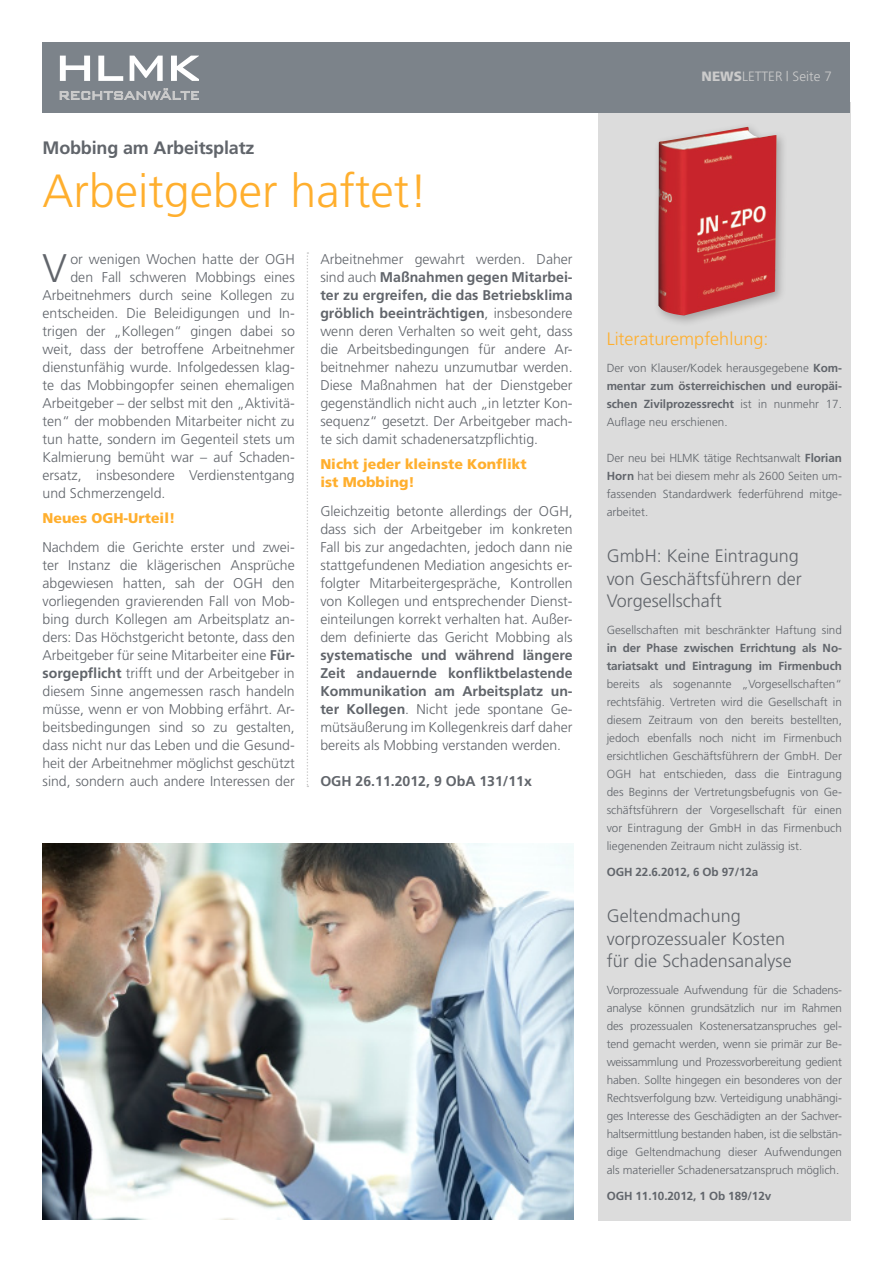
<style>
.page{position:relative;width:893px;height:1263px;background:#fff}
.page>*{position:absolute;margin:0;border:0;box-sizing:border-box;transform-origin:0 0}
.t1{font:300 46.5px "Frutiger";color:#ffaf2e}
.t2{font:300 39.9px "Frutiger";color:#61656b}
.t3{font:300 18px/22.5px "Frutiger";letter-spacing:.005em;color:#61656b}
.t4{font:700 18px "Frutiger";letter-spacing:-.01em;color:#61656b}
.t5{font:300 18px "Frutiger";color:#ffaf2e}
.t6{font:300 14.1px/18px "Frutiger";color:#61656b;text-align:justify}
.t7{font:700 14.1px/18px "Frutiger";color:#61656b;text-align:justify}
.t8{font:900 14.1px/18px "Frutiger";color:#ffaf2e}
.t9{font:300 13.5px "Frutiger";color:#cbcbcb}
.t10{font:300 11.7px/18px "Frutiger";color:#61656b;text-align:justify}
.t11{font:700 11.7px/18px "Frutiger";letter-spacing:-.01em;color:#61656b}
.s1{font-weight:700}
.s2{font-weight:300}
.s3{font-weight:900}
</style>
<div class="page">
<div style="left:598px;top:102px;width:252px;height:1118px;background:#dcdcdc"></div>
<svg style="left:307px;top:252px;width:1px;height:535px"></svg>
<div style="left:43px;top:43px;width:807px;height:70px;background:#7c838a"></div>
<svg style="left:60px;top:88px;width:138px;height:12px"></svg>
<svg style="left:60px;top:56px;width:30px;height:25px"></svg>
<svg style="left:98px;top:56px;width:25px;height:25px"></svg>
<svg style="left:130px;top:56px;width:33px;height:25px"></svg>
<svg style="left:171px;top:56px;width:27px;height:25px"></svg>
<img style="left:43px;top:843px;width:530px;height:376px">
<div style="left:653px;top:122px;width:135px;height:205px;background:#231f20;opacity:.3"></div>
<img style="left:658px;top:127px;width:119px;height:188px">
<p class="t4" style="left:43px;top:137px;width:214px">Mobbing am Arbeitsplatz</p>
<h1 class="t1" style="left:43px;top:164px;width:386px">Arbeitgeber haftet!</h1>
<h2 class="t2" style="left:43px;top:245px;width:26px">V</h2>
<p class="t6" style="left:70px;top:250px;width:226px">or wenigen Wochen hatte der OGH</p>
<p class="t6" style="left:70px;top:268px;width:226px">den Fall schweren Mobbings eines</p>
<p class="t6" style="left:43px;top:286px;width:254px">Arbeitnehmers durch seine Kollegen zu</p>
<p class="t6" style="left:43px;top:304px;width:254px">entscheiden. Die Beleidigungen und In-</p>
<p class="t6" style="left:43px;top:322px;width:254px">trigen der „Kollegen“ gingen dabei so</p>
<p class="t6" style="left:43px;top:340px;width:254px">weit, dass der betroffene Arbeitnehmer</p>
<p class="t6" style="left:43px;top:358px;width:254px">dienstunfähig wurde. Infolgedessen klag-</p>
<p class="t6" style="left:43px;top:376px;width:254px">te das Mobbingopfer seinen ehemaligen</p>
<p class="t6" style="left:43px;top:394px;width:254px">Arbeitgeber – der selbst mit den „Aktivitä-</p>
<p class="t6" style="left:43px;top:412px;width:254px">ten“ der mobbenden Mitarbeiter nicht zu</p>
<p class="t6" style="left:43px;top:430px;width:254px">tun hatte, sondern im Gegenteil stets um</p>
<p class="t6" style="left:43px;top:448px;width:253px">Kalmierung bemüht war – auf Schaden-</p>
<p class="t6" style="left:43px;top:466px;width:254px">ersatz, insbesondere Verdienstentgang</p>
<p class="t6" style="left:43px;top:484px;width:125px">und Schmerzengeld.</p>
<p class="t8" style="left:43px;top:509px;width:134px">Neues OGH-Urteil!</p>
<p class="t6" style="left:43px;top:538px;width:254px">Nachdem die Gerichte erster und zwei&shy;ter Instanz die klägerischen Ansprüche abgewiesen hatten, sah der OGH den vorliegenden gravierenden Fall von Mob&shy;bing durch Kollegen am Arbeitsplatz an&shy;ders: Das Höchstgericht betonte, dass den Arbeitgeber für seine Mitarbeiter eine <span class="s1">Für&shy;sorgepflicht</span> trifft und der Arbeitgeber in diesem Sinne angemessen rasch handeln müsse, wenn er von Mobbing erfährt. Ar&shy;beitsbedingungen sind so zu gestalten, dass nicht nur das Leben und die Gesund&shy;heit der Arbeitnehmer möglichst geschützt sind, sondern auch andere Interessen der</p>
<p class="t6" style="left:320px;top:250px;width:254px">Arbeitnehmer gewahrt werden. Daher sind auch <span class="s1">Maßnahmen gegen Mitarbei&shy;ter zu ergreifen, die das Betriebsklima gröblich beeinträchtigen</span>, insbesondere wenn deren Verhalten so weit geht, dass die Arbeitsbedingungen für andere Ar&shy;beitnehmer nahezu unzumutbar werden.<br>Diese Maßnahmen hat der Dienstgeber gegenständlich nicht auch „in letzter Kon&shy;sequenz“ gesetzt. Der Arbeitgeber mach&shy;te sich damit schadenersatzpflichtig.</p>
<p class="t8" style="left:320px;top:455px;width:208px">Nicht jeder kleinste Konflikt ist Mobbing!</p>
<p class="t6" style="left:320px;top:502px;width:254px">Gleichzeitig betonte allerdings der OGH, dass sich der Arbeitgeber im konkreten Fall bis zur angedachten, jedoch dann nie stattgefundenen Mediation angesichts er&shy;folgter Mitarbeitergespräche, Kontrollen von Kollegen und entsprechender Dienst&shy;einteilungen korrekt verhalten hat. Außer&shy;dem definierte das Gericht Mobbing als</p>
<p class="t7" style="left:320px;top:646px;width:254px">systematische und während längere Zeit andauernde konfliktbelastende Kommunikation am Arbeitsplatz un&shy;ter Kollegen<span class="s2">. Nicht jede spontane Ge&shy;mütsäußerung im Kollegenkreis darf daher bereits als Mobbing verstanden werden.</span></p>
<p class="t7" style="left:320px;top:772px;width:213px">OGH 26.11.2012, 9 ObA 131/11x</p>
<p class="t9" style="left:701px;top:69px;width:132px"><span class="s3">NEWS</span>LETTER | Seite 7</p>
<p class="t5" style="left:607px;top:328px;width:163px">Literaturempfehlung:</p>
<p class="t10" style="left:607px;top:359px;width:237px">Der von Klauser/Kodek herausgegebene <span class="s1">Kom&shy;mentar zum österreichischen und europäi&shy;schen Zivilprozessrecht</span> ist in nunmehr 17.<br>Auflage neu erschienen.</p>
<p class="t10" style="left:607px;top:449px;width:237px">Der neu bei HLMK tätige Rechtsanwalt <span class="s1">Florian Horn</span> hat bei diesem mehr als 2600 Seiten um&shy;fassenden Standardwerk federführend mitge&shy;arbeitet.</p>
<p class="t3" style="left:607px;top:544px;width:197px">GmbH: Keine Eintragung von Geschäftsführern der<br>Vorgesellschaft</p>
<p class="t10" style="left:607px;top:621px;width:237px">Gesellschaften mit beschränkter Haftung sind</p>
<p class="t11" style="left:607px;top:639px;width:237px">in der Phase zwischen Errichtung als No&shy;tariatsakt und Eintragung im Firmenbuch</p>
<p class="t10" style="left:607px;top:675px;width:237px">bereits als sogenannte „Vorgesellschaften“ rechtsfähig. Vertreten wird die Gesellschaft in diesem Zeitraum von den bereits bestellten, jedoch ebenfalls noch nicht im Firmenbuch ersichtlichen Geschäftsführern der GmbH. Der OGH hat entschieden, dass die Eintragung des Beginns der Vertretungsbefugnis von Ge&shy;schäftsführern der Vorgesellschaft für einen vor Eintragung der GmbH in das Firmenbuch liegenenden Zeitraum nicht zulässig ist.</p>
<p class="t11" style="left:607px;top:862px;width:153px">OGH 22.6.2012, 6 Ob 97/12a</p>
<p class="t3" style="left:607px;top:904px;width:187px">Geltendmachung vorprozessualer Kosten für die Schadensanalyse</p>
<p class="t10" style="left:607px;top:981px;width:237px">Vorprozessuale Aufwendung für die Schadens&shy;analyse können grundsätzlich nur im Rahmen des prozessualen Kostenersatzanspruches gel&shy;tend gemacht werden, wenn sie primär zur Be&shy;weissammlung und Prozessvorbereitung gedient haben. Sollte hingegen ein besonderes von der Rechtsverfolgung bzw. Verteidigung unabhängi&shy;ges Interesse des Geschädigten an der Sachver&shy;haltsermittlung bestanden haben, ist die selbstän&shy;dige Geltendmachung dieser Aufwendungen als materieller Schadenersatzanspruch möglich.</p>
<p class="t11" style="left:607px;top:1186px;width:166px">OGH 11.10.2012, 1 Ob 189/12v</p>
</div>
